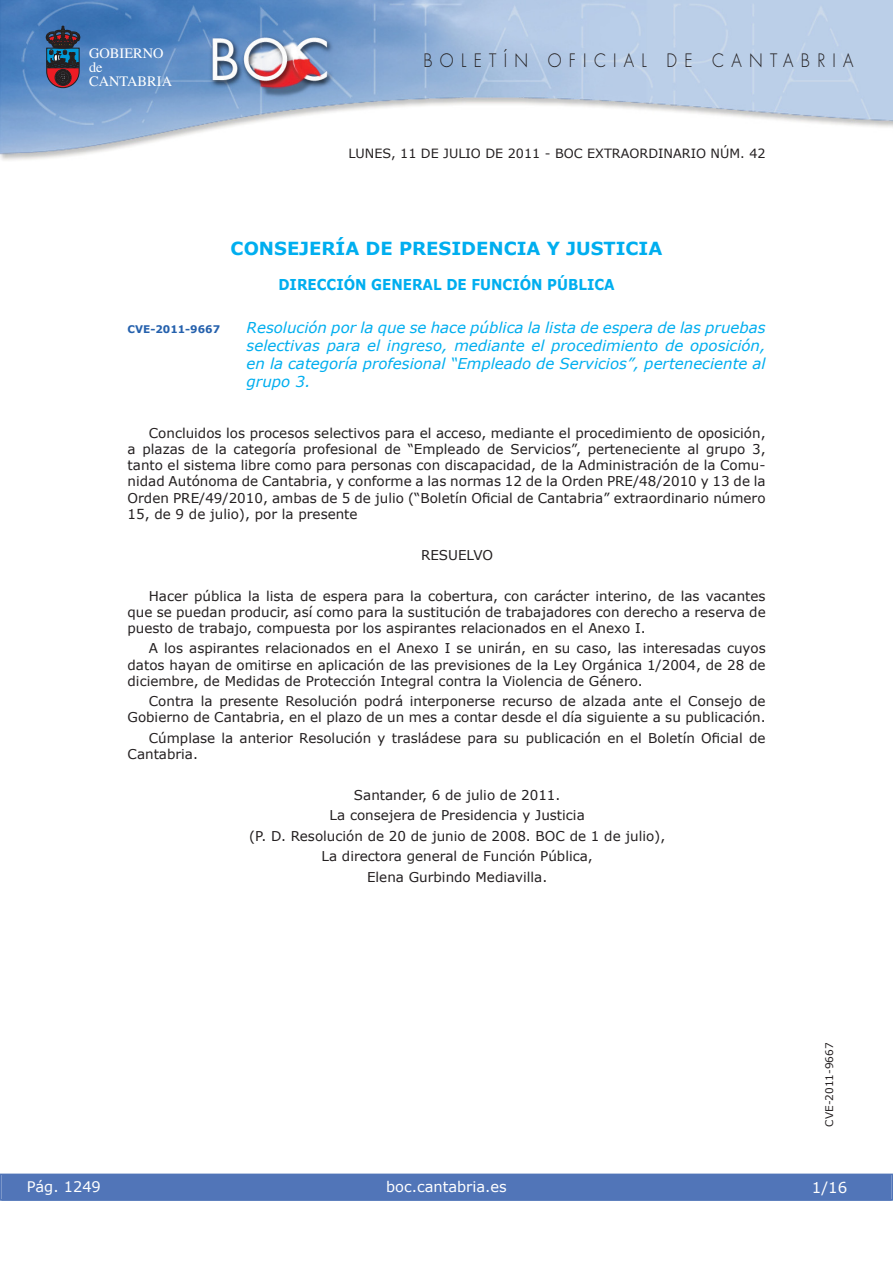
<style>
.page{position:relative;width:893px;height:1263px;background:#fff}
.page>*{position:absolute;margin:0;border:0;box-sizing:border-box;transform-origin:0 0}
.t1{font:700 18px "Verdana";color:#00aeef}
.t2{font:300 18px "Futura";letter-spacing:.45em;color:#231f20;scale:.9 1}
.t3{font:italic 15px/18px "Verdana";color:#00aeef;text-align:justify}
.t4{font:700 15px "Verdana";color:#00aeef;scale:.9 1}
.t5{font:15px "Verdana";color:#fff}
.t6{font:14.55px "Verdana";color:#fff}
.t7{font:14.4px/14.1px "Times";color:#fff}
.t8{font:13.5px/16.2px "Verdana";color:#231f20;text-align:justify}
.t9{font:12.75px "Verdana";color:#231f20}
.t10{font:10.5px "Verdana";color:#231f20}
.t11{font:700 10.5px "Verdana";color:#2561ad}
</style>
<div class="page">
<img style="left:0;top:0;width:893px;height:161px">
<svg style="left:46px;top:26px;width:34px;height:62px"></svg>
<div style="left:1px;top:1174px;width:890px;height:27px;background:#5175b8"></div>
<div style="left:0;top:1174px;width:893px;height:27px;border:1px solid #5175b8"></div>
<p class="t7" style="left:89px;top:47px;width:85px">GOBIERNO de<br>CANTABRIA</p>
<h1 class="t2" style="left:423px;top:52px;width:479px">BOLETÍN OFICIAL DE CANTABRIA</h1>
<p class="t9" style="left:348px;top:145px;width:419px">LUNES, 11 DE JULIO DE 2011 - BOC EXTRAORDINARIO NÚM. 42</p>
<h1 class="t1" style="left:231px;top:237px;width:433px">CONSEJERÍA DE PRESIDENCIA Y JUSTICIA</h1>
<p class="t4" style="left:278px;top:275px;width:375px">DIRECCIÓN GENERAL DE FUNCIÓN PÚBLICA</p>
<p class="t11" style="left:128px;top:323px;width:94px">CVE-2011-9667</p>
<p class="t3" style="left:247px;top:319px;width:520px">Resolución por la que se hace pública la lista de espera de las pruebas selectivas para el ingreso, mediante el procedimiento de oposición, en la categoría profesional “Empleado de Servicios”, perteneciente al grupo 3.</p>
<p class="t8" style="left:128px;top:424px;width:640px;text-indent:21px">Concluidos los procesos selectivos para el acceso, mediante el procedimiento de oposición, a plazas de la categoría profesional de “Empleado de Servicios”, perteneciente al grupo 3, tanto el sistema libre como para personas con discapacidad, de la Administración de la Comu&shy;nidad Autónoma de Cantabria, y conforme a las normas 12 de la Orden PRE/48/2010 y 13 de la Orden PRE/49/2010, ambas de 5 de julio (“Boletín Oficial de Cantabria” extraordinario número 15, de 9 de julio), por la presente</p>
<p class="t8" style="left:421px;top:546px;width:74px">RESUELVO</p>
<p class="t8" style="left:128px;top:587px;width:640px;text-indent:21px">Hacer pública la lista de espera para la cobertura, con carácter interino, de las vacantes que se puedan producir, así como para la sustitución de trabajadores con derecho a reserva de puesto de trabajo, compuesta por los aspirantes relacionados en el Anexo I.</p>
<p class="t8" style="left:128px;top:640px;width:639px;text-indent:21px">A los aspirantes relacionados en el Anexo I se unirán, en su caso, las interesadas cuyos datos hayan de omitirse en aplicación de las previsiones de la Ley Orgánica 1/2004, de 28 de diciembre, de Medidas de Protección Integral contra la Violencia de Género.</p>
<p class="t8" style="left:128px;top:693px;width:639px;text-align:right">Contra la presente Resolución podrá interponerse recurso de alzada ante el Consejo de<br>Gobierno de Cantabria, en el plazo de un mes a contar desde el día siguiente a su publicación.</p>
<p class="t8" style="left:128px;top:729px;width:639px;text-indent:21px">Cúmplase la anterior Resolución y trasládese para su publicación en el Boletín Oficial de<br>Cantabria.</p>
<p class="t8" style="left:249px;top:784px;width:418px;line-height:20.4px;text-align:center">Santander, 6 de julio de 2011.<br>La consejera de Presidencia y Justicia<br>(P. D. Resolución de 20 de junio de 2008. BOC de 1 de julio), La directora general de Función Pública,<br>Elena Gurbindo Mediavilla.</p>
<p class="t10" style="left:823px;top:1127px;width:86px;rotate:-90deg">CVE-2011-9667</p>
<p class="t6" style="left:27px;top:1177px;width:76px">Pág. 1249</p>
<p class="t6" style="left:386px;top:1178px;width:122px">boc.cantabria.es</p>
<p class="t5" style="left:812px;top:1178px;width:37px">1/16</p>
</div>
